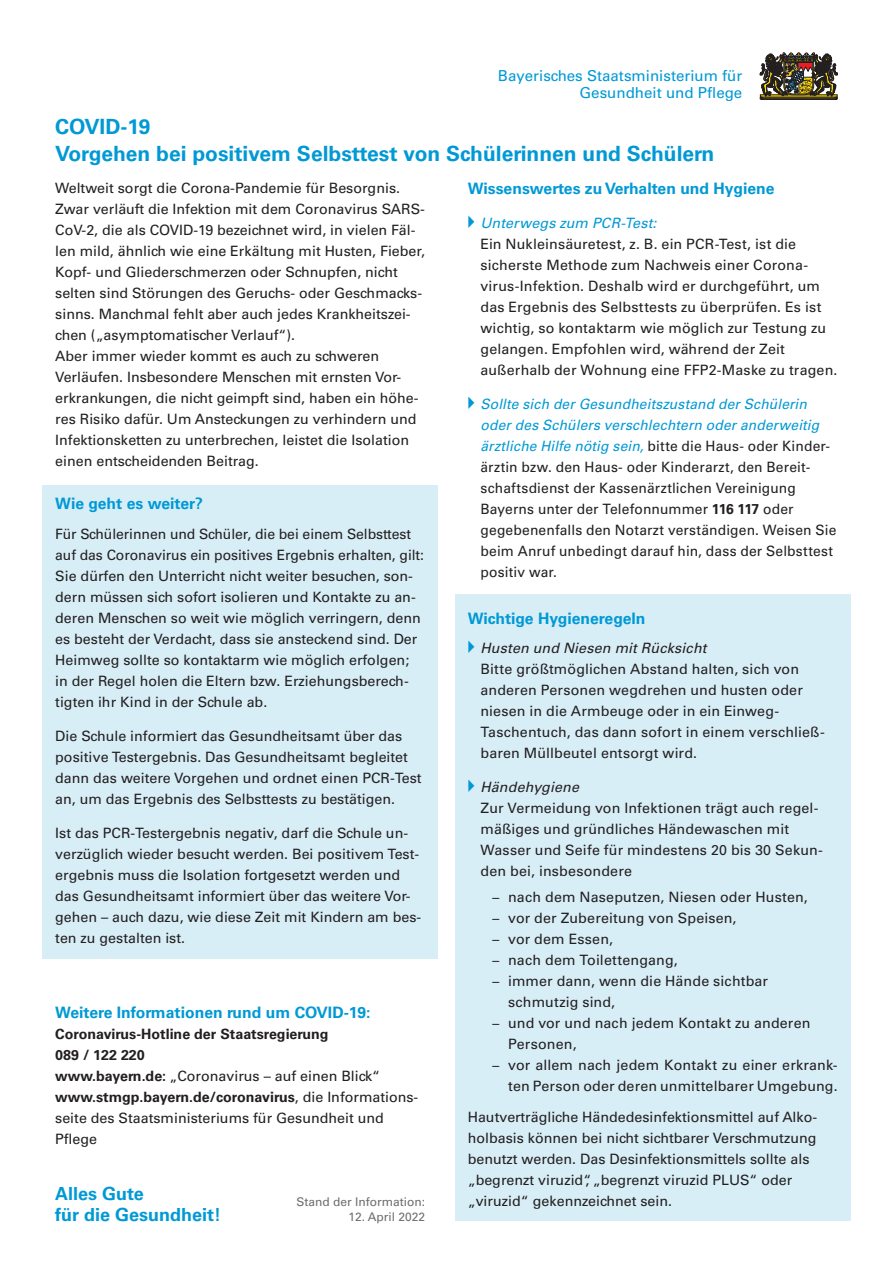
<style>
.page{position:relative;width:893px;height:1263px;background:#fff}
.page>*{position:absolute;margin:0;border:0;box-sizing:border-box;transform-origin:0 0}
.Head1{font:700 21px "Univers LT Pro 65";color:#0099d5}
.Head3{font:700 18px/21px "Univers LT Pro 65";color:#0099d5}
.Head3-2{font:700 15.75px "Univers LT Pro 65";color:#0099d5}
.t1{font:15.15px/16.8px "Univers LT Pro 55 Roman";color:#0099d5;text-align:right}
.Fließtext{font:14.25px/21px "Univers LT Pro 55 Roman";color:#231f20}
.Fließtext-2{font:700 14.25px "Univers LT Pro 65";color:#231f20}
.Fußzeile{font:12px "Univers LT Pro 55 Roman";color:#6c6d70}
.s1{font-family:"Univers LT Pro 65";font-weight:700}
.s2{font-family:"Univers LT Pro 55";font-style:italic;color:#0099d5}
.s3{font-family:"Univers LT Pro 55";font-style:italic}
.s4{font-size:13.5px}
</style>
<div class="page">
<div style="left:455px;top:595px;width:395px;height:626px;background:#d8eef7"></div>
<div style="left:43px;top:485px;width:395px;height:473px;background:#d8eef7"></div>
<svg style="left:760px;top:53px;width:78px;height:47px;background:#655c47"></svg>
<p class="t1" style="left:498px;top:67px;width:246px">Bayerisches Staatsministerium für<br>Gesundheit und Pflege</p>
<h1 class="Head1" style="left:55px;top:112px;width:97px">COVID-19</h1>
<h1 class="Head1" style="left:55px;top:139px;width:661px">Vorgehen bei positivem Selbsttest von Schülerinnen und Schülern</h1>
<p class="Fließtext" style="left:55px;top:177px;width:371px">Weltweit sorgt die Corona-Pandemie für Besorgnis.<br>Zwar verläuft die Infektion mit dem Coronavirus SARS-CoV-2, die als COVID-19 bezeichnet wird, in vielen Fäl&shy;len mild, ähnlich wie eine Erkältung mit Husten, Fieber, Kopf- und Gliederschmerzen oder Schnupfen, nicht selten sind Störungen des Geruchs- oder Geschmacks&shy;sinns. Manchmal fehlt aber auch jedes Krankheitszei&shy;chen („asymptomatischer Verlauf“).<br>Aber immer wieder kommt es auch zu schweren Verläufen. Insbesondere Menschen mit ernsten Vor&shy;erkrankungen, die nicht geimpft sind, haben ein höhe&shy;res Risiko dafür. Um Ansteckungen zu verhindern und Infektionsketten zu unterbrechen, leistet die Isolation einen entscheidenden Beitrag.</p>
<h2 class="Head3-2" style="left:55px;top:493px;width:149px">Wie geht es weiter?</h2>
<p class="Fließtext" style="left:55px;top:523px;width:370px">Für Schülerinnen und Schüler, die bei einem Selbsttest auf das Coronavirus ein positives Ergebnis erhalten, gilt:<br>Sie dürfen den Unterricht nicht weiter besuchen, son&shy;dern müssen sich sofort isolieren und Kontakte zu an&shy;deren Menschen so weit wie möglich verringern, denn es besteht der Verdacht, dass sie ansteckend sind. Der Heimweg sollte so kontaktarm wie möglich erfolgen; in der Regel holen die Eltern bzw. Erziehungsberech&shy;tigten ihr Kind in der Schule ab.</p>
<p class="Fließtext" style="left:55px;top:725px;width:368px">Die Schule informiert das Gesundheitsamt über das positive Testergebnis. Das Gesundheitsamt begleitet dann das weitere Vorgehen und ordnet einen PCR-Test an, um das Ergebnis des Selbsttests zu bestätigen.</p>
<p class="Fließtext" style="left:55px;top:822px;width:367px">Ist das PCR-Testergebnis negativ, darf die Schule un&shy;verzüglich wieder besucht werden. Bei positivem Test&shy;ergebnis muss die Isolation fortgesetzt werden und das Gesundheitsamt informiert über das weitere Vor&shy;gehen – auch dazu, wie diese Zeit mit Kindern am bes&shy;ten zu gestalten ist.</p>
<h2 class="Head3-2" style="left:55px;top:1001px;width:317px">Weitere Informationen rund um COVID-19:</h2>
<p class="Fließtext-2" style="left:55px;top:1024px;width:275px">Coronavirus-Hotline der Staatsregierung</p>
<p class="Fließtext-2" style="left:55px;top:1045px;width:91px">089 / 122 220</p>
<p class="Fließtext" style="left:55px;top:1065px;width:326px"><span class="s1">www.bayern.de:</span> „Coronavirus – auf einen Blick“</p>
<p class="Fließtext" style="left:55px;top:1086px;width:365px"><span class="s1">www.stmgp.bayern.de/coronavirus</span>, die Informations&shy;seite des Staatsministeriums für Gesundheit und<br>Pflege</p>
<h2 class="Head3" style="left:55px;top:1182px;width:168px">Alles Gute<br>für die Gesundheit!</h2>
<p class="Fußzeile" style="left:297px;top:1193px;width:130px">Stand der Information:</p>
<p class="Fußzeile" style="left:349px;top:1208px;width:78px">12. April 2022</p>
<h2 class="Head3-2" style="left:468px;top:177px;width:308px">Wissenswertes zu Verhalten und Hygiene</h2>
<p class="Fließtext" style="left:480px;top:212px;width:358px"><span class="s2">Unterwegs zum PCR-Test:<br></span>Ein Nukleinsäuretest, z. B. ein PCR-Test, ist die sicherste Methode zum Nachweis einer Corona&shy;virus-Infektion. Deshalb wird er durchgeführt, um das Ergebnis des Selbsttests zu überprüfen. Es ist wichtig, so kontaktarm wie möglich zur Testung zu gelangen. Empfohlen wird, während der Zeit außerhalb der Wohnung eine FFP2-Maske zu tragen.</p>
<p class="Fließtext" style="left:480px;top:393px;width:357px"><span class="s2">Sollte sich der Gesundheitszustand der Schülerin oder des Schülers verschlechtern oder anderweitig ärztliche Hilfe nötig sein,</span> bitte die Haus- oder Kinder&shy;ärztin bzw. den Haus- oder Kinderarzt, den Bereit&shy;schaftsdienst der Kassenärztlichen Vereinigung Bayerns unter der Telefonnummer <span class="s1">116 117</span> oder gegebenenfalls den Notarzt verständigen. Weisen Sie beim Anruf unbedingt darauf hin, dass der Selbsttest positiv war.</p>
<h2 class="Head3-2" style="left:468px;top:607px;width:179px">Wichtige Hygieneregeln</h2>
<p class="Fließtext" style="left:480px;top:637px;width:346px"><span class="s3">Husten und Niesen mit Rücksicht<br></span>Bitte größtmöglichen Abstand halten, sich von anderen Personen wegdrehen und husten oder niesen in die Armbeuge oder in ein Einweg-Taschentuch, das dann sofort in einem verschließ&shy;baren Müllbeutel entsorgt wird.</p>
<p class="Fließtext" style="left:480px;top:776px;width:344px"><span class="s3">Händehygiene<br></span>Zur Vermeidung von Infektionen trägt auch regel&shy;mäßiges und gründliches Händewaschen mit Wasser und Seife für mindestens 20 bis 30 Sekun&shy;den bei, insbesondere</p>
<p class="Fließtext" style="left:491px;top:885px;width:318px"><span class="s4">—</span> nach dem Naseputzen, Niesen oder Husten,</p>
<p class="Fließtext" style="left:491px;top:906px;width:247px"><span class="s4">—</span> vor der Zubereitung von Speisen,</p>
<p class="Fließtext" style="left:491px;top:927px;width:123px"><span class="s4">—</span> vor dem Essen,</p>
<p class="Fließtext" style="left:491px;top:948px;width:188px"><span class="s4">—</span> nach dem Toilettengang,</p>
<p class="Fließtext" style="left:508px;top:969px;width:261px;text-indent:-17px"><span class="s4">—</span> immer dann, wenn die Hände sichtbar schmutzig sind,</p>
<p class="Fließtext" style="left:508px;top:1011px;width:304px;text-indent:-17px"><span class="s4">—</span> und vor und nach jedem Kontakt zu anderen<br>Personen,</p>
<p class="Fließtext" style="left:491px;top:1053px;width:348px;text-align:right"><span class="s4">—</span> vor allem nach jedem Kontakt zu einer erkrank&shy;ten Person oder deren unmittelbarer Umgebung.</p>
<p class="Fließtext" style="left:468px;top:1106px;width:351px">Hautverträgliche Händedesinfektionsmittel auf Alko&shy;holbasis können bei nicht sichtbarer Verschmutzung benutzt werden. Das Desinfektionsmittels sollte als „begrenzt viruzid“, „begrenzt viruzid PLUS“ oder „viruzid“ gekennzeichnet sein.</p>
</div>
